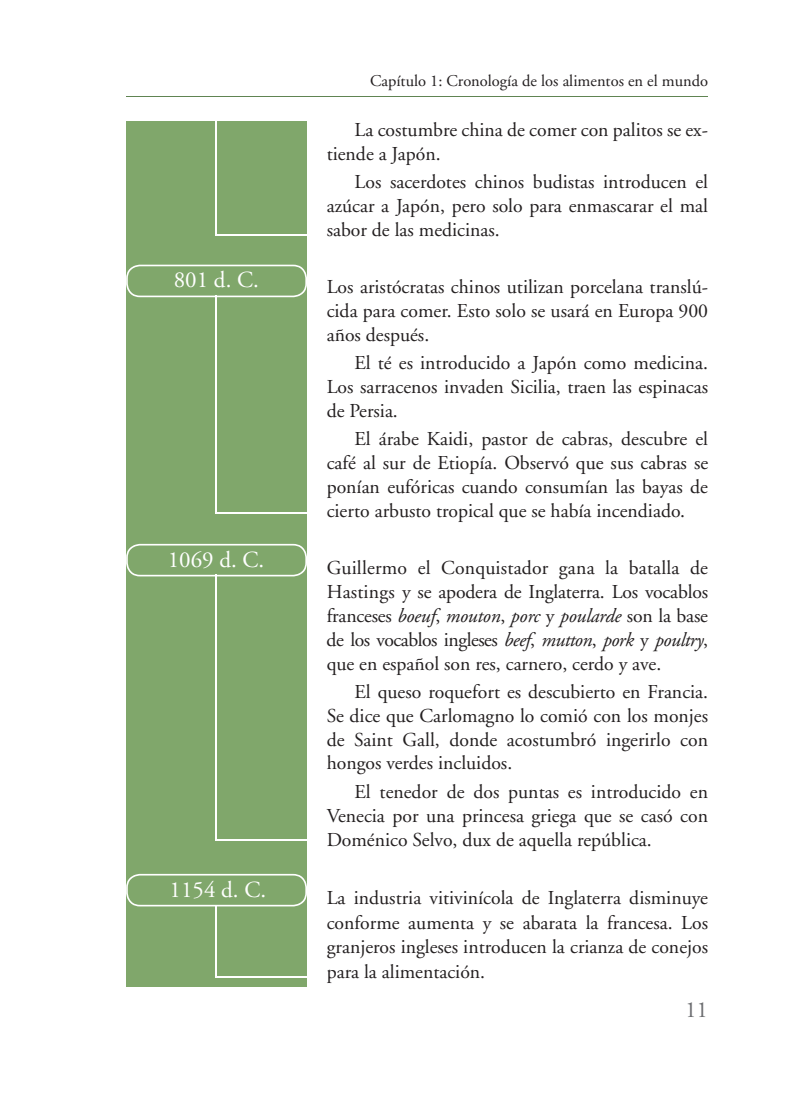
<style>
.page{position:relative;width:811px;height:1108px;background:#fff}
.page>*{position:absolute;margin:0;border:0;box-sizing:border-box;transform-origin:0 0}
.t1{font:22.95px "Adobe Garamond";color:#fff}
.t2{font:22.95px "Adobe Garamond";color:#6c6d70}
.t3{font:19.65px/23.9px "Adobe Garamond";color:#231f20;text-align:justify}
.t4{font:16.35px "Adobe Garamond";color:#231f20}
.s1{font-style:italic}
</style>
<div class="page">
<hr style="left:126px;top:96px;width:582px;height:1px;background:#608452">
<div style="left:126px;top:121px;width:181px;height:866px;background:#80a76b"></div>
<hr style="left:215px;top:121px;width:2px;height:115px;background:#fff">
<hr style="left:215px;top:234px;width:92px;height:2px;background:#fff">
<svg style="left:126px;top:265px;width:181px;height:32px"></svg>
<hr style="left:215px;top:296px;width:2px;height:218px;background:#fff">
<hr style="left:215px;top:512px;width:92px;height:2px;background:#fff">
<svg style="left:126px;top:544px;width:181px;height:32px"></svg>
<hr style="left:215px;top:575px;width:2px;height:266px;background:#fff">
<hr style="left:215px;top:840px;width:92px;height:1px;background:#fff">
<svg style="left:126px;top:874px;width:181px;height:32px"></svg>
<hr style="left:215px;top:905px;width:2px;height:72px;background:#fff">
<hr style="left:215px;top:976px;width:92px;height:1px;background:#fff">
<p class="t1" style="left:174px;top:268px;width:87px">801 d. C.</p>
<p class="t1" style="left:168px;top:547px;width:98px">1069 d. C.</p>
<p class="t1" style="left:169px;top:877px;width:98px">1154 d. C.</p>
<p class="t4" style="left:370px;top:72px;width:340px">Capítulo 1: Cronología de los alimentos en el mundo</p>
<p class="t3" style="left:326px;top:118px;width:383px;text-indent:28px">La costumbre china de comer con palitos se ex&shy;tiende a Japón.</p>
<p class="t3" style="left:326px;top:170px;width:383px;text-indent:28px">Los sacerdotes chinos budistas introducen el azúcar a Japón, pero solo para enmascarar el mal sabor de las medicinas.</p>
<p class="t3" style="left:326px;top:276px;width:383px">Los aristócratas chinos utilizan porcelana translú&shy;cida para comer. Esto solo se usará en Europa 900 años después.</p>
<p class="t3" style="left:326px;top:352px;width:383px;text-indent:28px">El té es introducido a Japón como medicina.<br>Los sarracenos invaden Sicilia, traen las espinacas de Persia.</p>
<p class="t3" style="left:326px;top:428px;width:383px;text-indent:28px">El árabe Kaidi, pastor de cabras, descubre el café al sur de Etiopía. Observó que sus cabras se ponían eufóricas cuando consumían las bayas de cierto arbusto tropical que se había incendiado.</p>
<p class="t3" style="left:326px;top:557px;width:383px">Guillermo el Conquistador gana la batalla de Hastings y se apodera de Inglaterra. Los vocablos franceses <span class="s1">boeuf</span>, <span class="s1">mouton</span>, <span class="s1">porc</span> y <span class="s1">poularde</span> son la base de los vocablos ingleses <span class="s1">beef</span>, <span class="s1">mutton</span>, <span class="s1">pork</span> y <span class="s1">poultry</span>, que en español son res, carnero, cerdo y ave.</p>
<p class="t3" style="left:326px;top:680px;width:383px;text-indent:28px">El queso roquefort es descubierto en Francia.<br>Se dice que Carlomagno lo comió con los monjes de Saint Gall, donde acostumbró ingerirlo con hongos verdes incluidos.</p>
<p class="t3" style="left:326px;top:780px;width:383px;text-indent:28px">El tenedor de dos puntas es introducido en Venecia por una princesa griega que se casó con Doménico Selvo, dux de aquella república.</p>
<p class="t3" style="left:326px;top:886px;width:383px;line-height:24.6px">La industria vitivinícola de Inglaterra disminuye conforme aumenta y se abarata la francesa. Los granjeros ingleses introducen la crianza de conejos para la alimentación.</p>
<p class="t2" style="left:685px;top:998px;width:24px">11</p>
</div>
